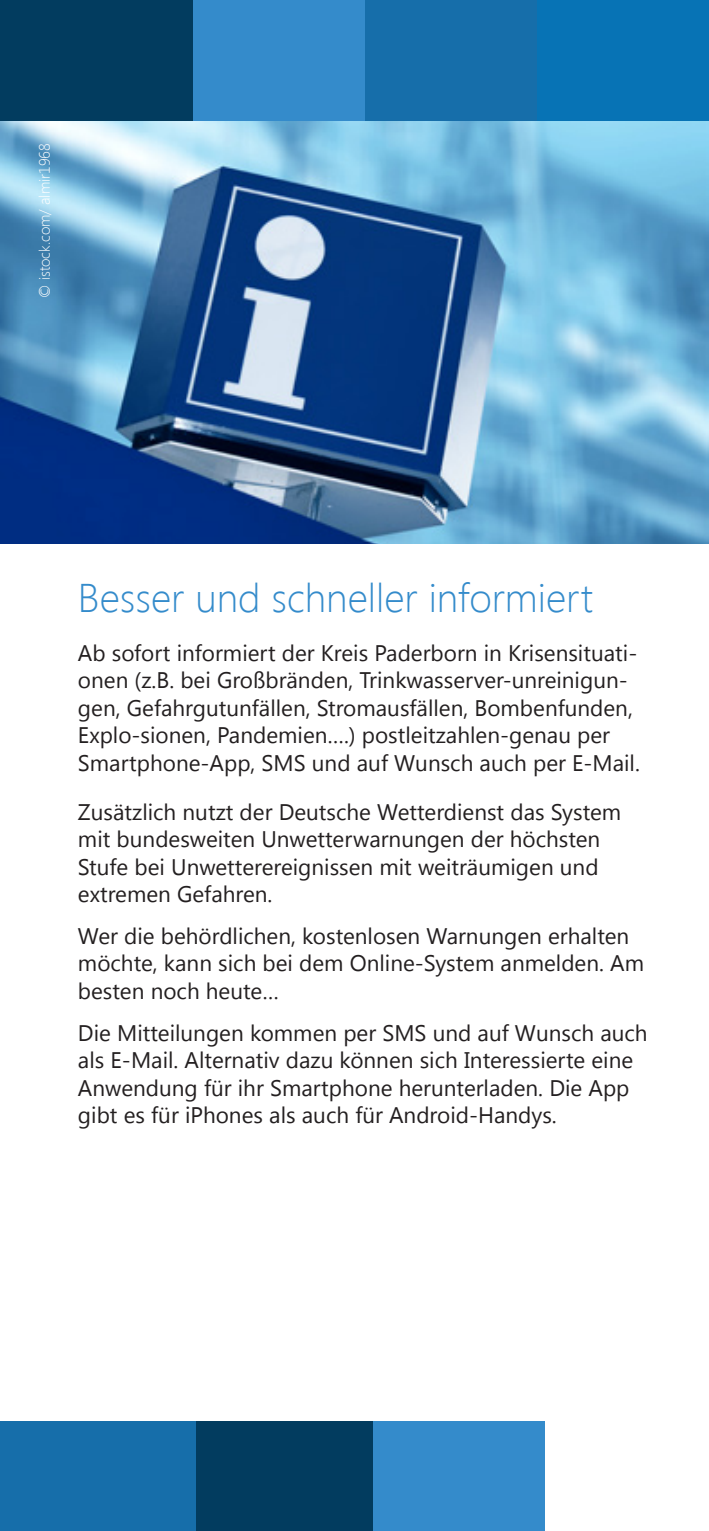
<style>
.page{position:relative;width:709px;height:1531px;background:#fff}
.page>*{position:absolute;margin:0;border:0;box-sizing:border-box;transform-origin:0 0}
.t1{font:300 40px "Segoe UI";color:#348bcb}
.t2{font:22.5px/27.5px "Segoe UI";color:#231f20}
.t3{font:300 15px "Segoe UI";color:#fff}
</style>
<div class="page">
<div style="left:373px;top:1421px;width:172px;height:110px;background:#348bcb"></div>
<div style="left:196px;top:1421px;width:177px;height:110px;background:#023c5f"></div>
<div style="left:0;top:1421px;width:196px;height:110px;background:#166eaa"></div>
<img style="left:0;top:121px;width:709px;height:422px">
<div style="left:0;top:0;width:193px;height:121px;background:#023c5f"></div>
<hr style="left:708px;top:0;width:1px;height:198px;background:#135885">
<div style="left:365px;top:0;width:172px;height:121px;background:#166eaa"></div>
<div style="left:193px;top:0;width:172px;height:121px;background:#348bcb"></div>
<div style="left:537px;top:0;width:172px;height:121px;background:#0773b5"></div>
<p class="t3" style="left:34px;top:298px;width:156px;rotate:-90deg">© istock.com/ almir1968</p>
<h1 class="t1" style="left:78px;top:570px;width:516px">Besser und schneller informiert</h1>
<p class="t2" style="left:78px;top:638px;width:563px">Ab sofort informiert der Kreis Paderborn in Krisensituati&shy;onen (z.B. bei Großbränden, Trinkwasserver-unreinigun&shy;gen, Gefahrgutunfällen, Stromausfällen, Bombenfunden, Explo-sionen, Pandemien….) postleitzahlen-genau per Smartphone-App, SMS und auf Wunsch auch per E-Mail.</p>
<p class="t2" style="left:78px;top:797px;width:545px">Zusätzlich nutzt der Deutsche Wetterdienst das System mit bundesweiten Unwetterwarnungen der höchsten Stufe bei Unwetterereignissen mit weiträumigen und extremen Gefahren.</p>
<p class="t2" style="left:78px;top:921px;width:567px">Wer die behördlichen, kostenlosen Warnungen erhalten möchte, kann sich bei dem Online-System anmelden. Am besten noch heute…</p>
<p class="t2" style="left:78px;top:1018px;width:571px">Die Mitteilungen kommen per SMS und auf Wunsch auch als E-Mail. Alternativ dazu können sich Interessierte eine Anwendung für ihr Smartphone herunterladen. Die App gibt es für iPhones als auch für Android-Handys.</p>
</div>
